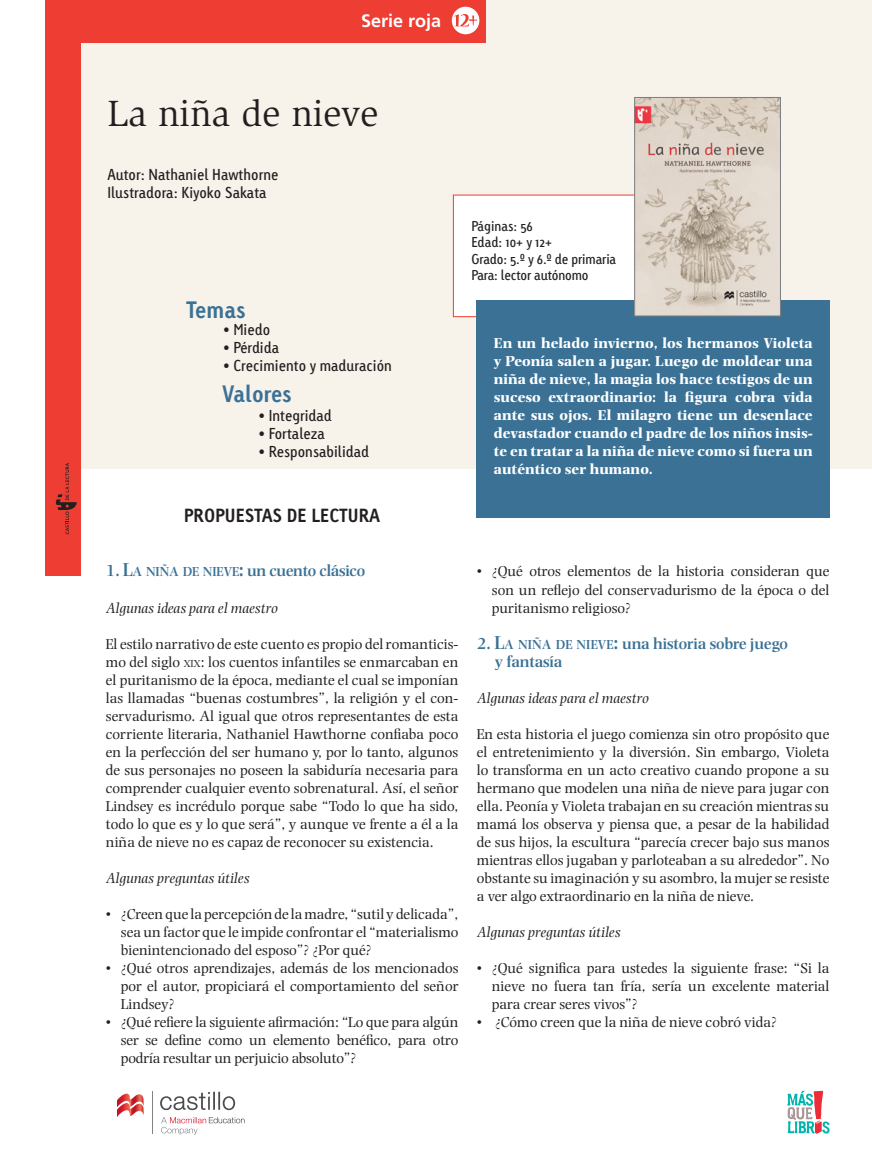
<style>
.page{position:relative;width:872px;height:1149px;background:#fff}
.page>*{position:absolute;margin:0;border:0;box-sizing:border-box;transform-origin:0 0}
._01_AUTOR{font:37.5px "Slimbach Std";color:#231f20}
.t1{font:700 22.5px "Linotype Tetria";color:#3a7195}
._00_CABEZA_1{font:700 18px "Linotype Tetria";color:#231f20}
.t2{font:700 18px "Frutiger CE";color:#fff}
._03_SUBTITULO_COLOR{font:600 16.5px/18px "Photina";color:#3a7195}
._06_TXT_GRAL{font:15px/18px "Photina";color:#231f20;text-align:justify}
._08_TXT_GRAL_con_BOL{font:15px/18px "Photina";color:#231f20;text-align:justify}
._03_RESEÑA{font:700 15px/18px "Photina";color:#fff;text-align:justify}
._04_TXT_TEMAS_Y_VALO{font:15px "Linotype Tetria";color:#231f20}
._07_TXT_GRAL_ITALICO{font:italic 15px "Photina";color:#231f20}
._01_AUTOR-2{font:15px "Linotype Tetria";color:#231f20}
._06_TXT_GRAL-2{font:italic 15px "Photina";color:#231f20}
._02_PAGINAS{font:13.5px "Linotype Tetria";letter-spacing:-.015em;color:#231f20}
.s1{font-size:19.5px}
.s2{font-size:13.65px}
.s3{font-size:10.5px}
</style>
<div class="page">
<div style="left:60px;top:0;width:812px;height:468px;background:#f7f2ea"></div>
<div style="left:453px;top:195px;width:215px;height:122px;background:#fff;border:1px solid #ee3e34"></div>
<div style="left:476px;top:300px;width:353px;height:217px;background:#3a7195"></div>
<div style="left:46px;top:0;width:35px;height:575px;background:#ee3e34"></div>
<div style="left:81px;top:0;width:404px;height:42px;background:#ee3e34"></div>
<svg style="left:56px;top:463px;width:21px;height:71px"></svg>
<svg style="left:117px;top:1093px;width:27px;height:24px"></svg>
<hr style="left:152px;top:1090px;width:1px;height:42px;background:#808285">
<svg style="left:160px;top:1091px;width:75px;height:18px"></svg>
<svg style="left:161px;top:1117px;width:83px;height:17px"></svg>
<svg style="left:787px;top:1090px;width:42px;height:43px"></svg>
<div style="left:452px;top:7px;width:27px;height:27px;background:#fff;border-radius:50%"></div>
<svg style="left:454px;top:14px;width:23px;height:12px"></svg>
<img style="left:636px;top:99px;width:142px;height:215px">
<div style="left:634px;top:97px;width:146px;height:219px;border:1px solid #7c7e81"></div>
<p class="t2" style="left:361px;top:10px;width:82px">Serie roja</p>
<p class="_01_AUTOR" style="left:107px;top:92px;width:272px">La niña de nieve</p>
<p class="_01_AUTOR-2" style="left:107px;top:165px;width:173px">Autor: Nathaniel Hawthorne</p>
<p class="_01_AUTOR-2" style="left:107px;top:183px;width:161px">Ilustradora: Kiyoko Sakata</p>
<h2 class="t1" style="left:186px;top:296px;width:61px">Temas</h2>
<p class="_04_TXT_TEMAS_Y_VALO" style="left:223px;top:320px;width:49px">• Miedo</p>
<p class="_04_TXT_TEMAS_Y_VALO" style="left:223px;top:338px;width:58px">• Pérdida</p>
<p class="_04_TXT_TEMAS_Y_VALO" style="left:223px;top:356px;width:170px">• Crecimiento y maduración</p>
<p class="_04_TXT_TEMAS_Y_VALO" style="left:258px;top:406px;width:75px">• Integridad</p>
<p class="_04_TXT_TEMAS_Y_VALO" style="left:258px;top:424px;width:68px">• Fortaleza</p>
<p class="_04_TXT_TEMAS_Y_VALO" style="left:258px;top:442px;width:112px">• Responsabilidad</p>
<h2 class="t1" style="left:222px;top:379px;width:71px">Valores</h2>
<p class="_00_CABEZA_1" style="left:184px;top:504px;width:198px">PROPUESTAS DE LECTURA</p>
<p class="_02_PAGINAS" style="left:471px;top:217px;width:63px">Páginas: 56</p>
<p class="_02_PAGINAS" style="left:471px;top:234px;width:82px">Edad: 10+ y 12+</p>
<p class="_02_PAGINAS" style="left:471px;top:250px;width:146px">Grado: 5.º y 6.º de primaria</p>
<p class="_02_PAGINAS" style="left:471px;top:267px;width:119px">Para: lector autónomo</p>
<p class="_03_RESEÑA" style="left:494px;top:334px;width:320px">En un helado invierno, los hermanos Violeta y Peonía salen a jugar. Luego de moldear una niña de nieve, la magia los hace testigos de un suceso extraordinario: la figura cobra vida ante sus ojos. El milagro tiene un desenlace devastador cuando el padre de los niños insis&shy;te en tratar a la niña de nieve como si fuera un auténtico ser humano.</p>
<p class="_03_SUBTITULO_COLOR" style="left:106px;top:562px;width:261px">1. <span class="s1">L</span><span class="s2">A NIÑA DE NIEVE</span><span class="s1">:</span> un cuento clásico</p>
<p class="_07_TXT_GRAL_ITALICO" style="left:106px;top:599px;width:173px">Algunas ideas para el maestro</p>
<p class="_06_TXT_GRAL" style="left:106px;top:634px;width:354px">El estilo narrativo de este cuento es propio del romanticis&shy;mo del siglo <span class="s3">xix</span>: los cuentos infantiles se enmarcaban en el puritanismo de la época, mediante el cual se imponían las llamadas “buenas costumbres”, la religión y el con&shy;servadurismo. Al igual que otros representantes de esta corriente literaria, Nathaniel Hawthorne confiaba poco en la perfección del ser humano y, por lo tanto, algunos de sus personajes no poseen la sabiduría necesaria para comprender cualquier evento sobrenatural. Así, el señor Lindsey es incrédulo porque sabe “Todo lo que ha sido, todo lo que es y lo que será”, y aunque ve frente a él a la niña de nieve no es capaz de reconocer su existencia.</p>
<p class="_06_TXT_GRAL-2" style="left:106px;top:869px;width:145px">Algunas preguntas útiles</p>
<p class="_08_TXT_GRAL_con_BOL" style="left:121px;top:904px;width:339px;text-indent:-15px">• ¿Creen que la percepción de la madre, “sutil y delicada”, sea un factor que le impide confrontar el “materialismo bienintencionado del esposo”? ¿Por qué?</p>
<p class="_08_TXT_GRAL_con_BOL" style="left:121px;top:958px;width:339px;text-indent:-15px">• ¿Qué otros aprendizajes, además de los mencionados por el autor, propiciará el comportamiento del señor Lindsey?</p>
<p class="_08_TXT_GRAL_con_BOL" style="left:121px;top:1012px;width:339px;text-indent:-15px">• ¿Qué refiere la siguiente afirmación: “Lo que para algún ser se define como un elemento benéfico, para otro podría resultar un perjuicio absoluto”?</p>
<p class="_08_TXT_GRAL_con_BOL" style="left:492px;top:562px;width:339px;text-indent:-15px">• ¿Qué otros elementos de la historia consideran que son un reflejo del conservadurismo de la época o del puritanismo religioso?</p>
<p class="_03_SUBTITULO_COLOR" style="left:495px;top:634px;width:294px;text-indent:-18px">2. <span class="s1">L</span><span class="s2">A NIÑA DE NIEVE</span><span class="s1">:</span> una historia sobre juego y fantasía</p>
<p class="_07_TXT_GRAL_ITALICO" style="left:477px;top:689px;width:173px">Algunas ideas para el maestro</p>
<p class="_06_TXT_GRAL" style="left:477px;top:724px;width:354px">En esta historia el juego comienza sin otro propósito que el entretenimiento y la diversión. Sin embargo, Violeta lo transforma en un acto creativo cuando propone a su hermano que modelen una niña de nieve para jugar con ella. Peonía y Violeta trabajan en su creación mientras su mamá los observa y piensa que, a pesar de la habilidad de sus hijos, la escultura “parecía crecer bajo sus manos mientras ellos jugaban y parloteaban a su alrededor”. No obstante su imaginación y su asombro, la mujer se resiste a ver algo extraordinario en la niña de nieve.</p>
<p class="_07_TXT_GRAL_ITALICO" style="left:477px;top:923px;width:145px">Algunas preguntas útiles</p>
<p class="_08_TXT_GRAL_con_BOL" style="left:492px;top:958px;width:339px;text-indent:-15px">• ¿Qué significa para ustedes la siguiente frase: “Si la nieve no fuera tan fría, sería un excelente material para crear seres vivos”?</p>
<p class="_08_TXT_GRAL_con_BOL" style="left:477px;top:1012px;width:301px">• ¿Cómo creen que la niña de nieve cobró vida?</p>
</div>
